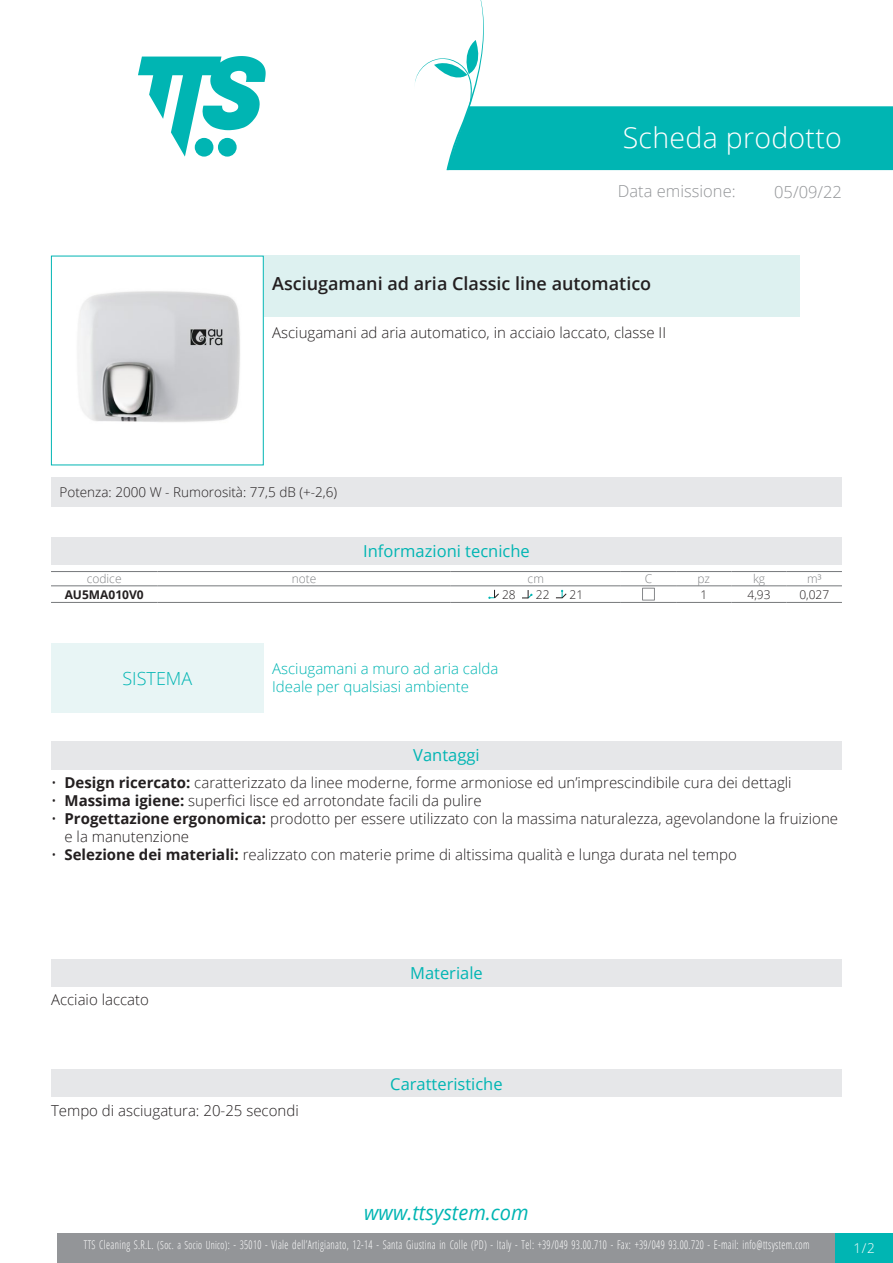
<style>
.page{position:relative;width:893px;height:1263px;background:#fff}
.page>*{position:absolute;margin:0;border:0;box-sizing:border-box;transform-origin:0 0}
.Titolo1{font:300 28.5px "Open Sans";letter-spacing:.01em;color:#fff}
.t1{font:italic 20.85px "Open Sans";color:#00b5b3;scale:.96 1}
.Nome{font:600 18px "Open Sans";color:#231f20}
.Titolo15{font:300 18px "Open Sans";color:#00b5b3}
.Titolo2{font:300 16.5px "Open Sans";color:#939598}
.Titolo3{font:16.5px "Open Sans";color:#00b5b3}
.Titolo10{font:16.5px "Open Sans";color:#00b5b3}
.Titolo16{font:16.5px "Open Sans";color:#00b5b3}
.Titolo8{font:16.5px "Open Sans";color:#00b5b3}
.Descrizione{font:300 15px/18px "Open Sans";color:#231f20}
.CaratteristicheTecni{font:300 15px "Open Sans";color:#231f20}
.DefinizioneSistema{font:300 15px "Open Sans";color:#00b5b3}
.IdealePer{font:300 15px "Open Sans";color:#00b5b3}
.Materiale{font:300 15px "Open Sans";color:#231f20}
.NotaProd{font:300 13.5px "Open Sans";color:#231f20}
.t2{font:300 13.5px "Open Sans";color:#fff}
.t3{font:300 12px "Open Sans Condensed";letter-spacing:.035em;color:#fff;scale:.85 1}
.TabTecnica_Intestazi{font:300 12px "Open Sans";color:#808285}
.TabTecnica_Corpo{font:300 12px "Open Sans";color:#231f20}
.TabTecnica_Codice{font:700 12px "Open Sans";color:#231f20}
.s1{font-weight:700}
.s2{font-size:11.25px}
</style>
<div class="page">
<svg style="left:138px;top:56px;width:128px;height:101px"></svg>
<div style="left:57px;top:1233px;width:779px;height:30px;background:#939598"></div>
<div style="left:836px;top:1233px;width:57px;height:30px;background:#00b5b3"></div>
<svg style="left:415px;top:0;width:478px;height:170px"></svg>
<div style="left:51px;top:256px;width:213px;height:209px;border:1px solid #00b5b3"></div>
<img style="left:78px;top:291px;width:162px;height:131px">
<div style="left:264px;top:256px;width:535px;height:61px;background:#ddf1f0"></div>
<div style="left:51px;top:477px;width:791px;height:30px;background:#e6e7e9"></div>
<div style="left:51px;top:537px;width:791px;height:27px;background:#e6e7e9"></div>
<hr style="left:51px;top:571px;width:106px;height:1px;background:#76787b">
<hr style="left:51px;top:586px;width:106px;height:1px;background:#76787b">
<hr style="left:157px;top:571px;width:294px;height:1px;background:#76787b">
<hr style="left:157px;top:586px;width:294px;height:1px;background:#76787b">
<hr style="left:451px;top:571px;width:170px;height:1px;background:#76787b">
<hr style="left:451px;top:586px;width:170px;height:1px;background:#76787b">
<hr style="left:621px;top:571px;width:55px;height:1px;background:#76787b">
<hr style="left:621px;top:586px;width:55px;height:1px;background:#76787b">
<hr style="left:676px;top:571px;width:55px;height:1px;background:#76787b">
<hr style="left:676px;top:586px;width:55px;height:1px;background:#76787b">
<hr style="left:731px;top:571px;width:56px;height:1px;background:#76787b">
<hr style="left:731px;top:586px;width:56px;height:1px;background:#76787b">
<hr style="left:787px;top:571px;width:55px;height:1px;background:#76787b">
<hr style="left:787px;top:586px;width:55px;height:1px;background:#76787b">
<hr style="left:51px;top:602px;width:106px;height:1px;background:#76787b">
<hr style="left:157px;top:602px;width:294px;height:1px;background:#76787b">
<hr style="left:451px;top:602px;width:170px;height:1px;background:#76787b">
<hr style="left:621px;top:602px;width:55px;height:1px;background:#76787b">
<hr style="left:676px;top:602px;width:55px;height:1px;background:#76787b">
<hr style="left:731px;top:602px;width:56px;height:1px;background:#76787b">
<hr style="left:787px;top:602px;width:55px;height:1px;background:#76787b">
<svg style="left:488px;top:590px;width:11px;height:9px"></svg>
<svg style="left:522px;top:590px;width:11px;height:9px"></svg>
<svg style="left:556px;top:590px;width:10px;height:8px"></svg>
<div style="left:642px;top:588px;width:12px;height:12px;border:1px solid #87898c"></div>
<div style="left:51px;top:643px;width:213px;height:69px;background:#e8f5f5"></div>
<div style="left:51px;top:741px;width:791px;height:28px;background:#e6e7e9"></div>
<div style="left:51px;top:959px;width:791px;height:27px;background:#e6e7e9"></div>
<div style="left:51px;top:1069px;width:791px;height:28px;background:#e6e7e9"></div>
<p class="Titolo1" style="left:623px;top:118px;width:221px">Scheda prodotto</p>
<p class="Titolo2" style="left:618px;top:180px;width:119px">Data emissione:</p>
<p class="Titolo2" style="left:774px;top:180px;width:69px">05/09/22</p>
<p class="Nome" style="left:272px;top:271px;width:381px">Asciugamani ad aria Classic line automatico</p>
<p class="Descrizione" style="left:272px;top:323px;width:395px">Asciugamani ad aria automatico, in acciaio laccato, classe II</p>
<p class="NotaProd" style="left:60px;top:483px;width:279px">Potenza: 2000 W - Rumorosità: 77,5 dB (+-2,6)</p>
<p class="Titolo3" style="left:363px;top:540px;width:168px">Informazioni tecniche</p>
<p class="TabTecnica_Intestazi" style="left:87px;top:570px;width:36px">codice</p>
<p class="TabTecnica_Intestazi" style="left:292px;top:570px;width:26px">note</p>
<p class="TabTecnica_Intestazi" style="left:528px;top:570px;width:18px">cm</p>
<p class="TabTecnica_Intestazi" style="left:645px;top:570px;width:9px">C</p>
<p class="TabTecnica_Intestazi" style="left:697px;top:570px;width:14px">pz</p>
<p class="TabTecnica_Intestazi" style="left:753px;top:570px;width:14px">kg</p>
<p class="TabTecnica_Intestazi" style="left:807px;top:570px;width:16px">m³</p>
<p class="TabTecnica_Codice" style="left:65px;top:586px;width:81px">AU5MA010V0</p>
<p class="TabTecnica_Corpo" style="left:502px;top:586px;width:15px">28</p>
<p class="TabTecnica_Corpo" style="left:536px;top:586px;width:15px">22</p>
<p class="TabTecnica_Corpo" style="left:569px;top:586px;width:15px">21</p>
<p class="TabTecnica_Corpo" style="left:700px;top:586px;width:8px">1</p>
<p class="TabTecnica_Corpo" style="left:747px;top:586px;width:25px">4,93</p>
<p class="TabTecnica_Corpo" style="left:799px;top:586px;width:31px">0,027</p>
<p class="Titolo15" style="left:122px;top:666px;width:71px">SISTEMA</p>
<p class="DefinizioneSistema" style="left:272px;top:659px;width:228px">Asciugamani a muro ad aria calda</p>
<p class="IdealePer" style="left:272px;top:677px;width:198px">Ideale per qualsiasi ambiente</p>
<p class="Titolo8" style="left:413px;top:744px;width:68px">Vantaggi</p>
<p class="Descrizione" style="left:51px;top:773px;width:742px">• <span class="s1">Design ricercato:</span> caratterizzato da linee moderne, forme armoniose ed un’imprescindibile cura dei dettagli</p>
<p class="Descrizione" style="left:51px;top:791px;width:432px">• <span class="s1">Massima igiene:</span> superfici lisce ed arrotondate facili da pulire</p>
<p class="Descrizione" style="left:65px;top:809px;width:775px;text-indent:-14px">• <span class="s1">Progettazione ergonomica:</span> prodotto per essere utilizzato con la massima naturalezza, agevolandone la fruizione e la manutenzione</p>
<p class="Descrizione" style="left:51px;top:845px;width:687px">• <span class="s1">Selezione dei materiali:</span> realizzato con materie prime di altissima qualità e lunga durata nel tempo</p>
<p class="Materiale" style="left:51px;top:989px;width:100px">Acciaio laccato</p>
<p class="CaratteristicheTecni" style="left:51px;top:1100px;width:249px">Tempo di asciugatura: 20-25 secondi</p>
<p class="Titolo16" style="left:410px;top:962px;width:74px">Materiale</p>
<p class="Titolo10" style="left:390px;top:1072px;width:114px">Caratteristiche</p>
<h2 class="t1" style="left:364px;top:1198px;width:173px">www.ttsystem.com</h2>
<p class="t3" style="left:84px;top:1236px;width:855px">TTS Cleaning S.R.L. <span class="s2">(Soc. a Socio Unico)</span>: - 35010 - Viale dell’Artigianato, 12-14 - Santa Giustina in Colle (PD) - Italy - Tel: +39/049 93.00.710 - Fax: +39/049 93.00.720 - E-mail: info@ttsystem.com</p>
<p class="t2" style="left:854px;top:1239px;width:23px">1/2</p>
</div>
